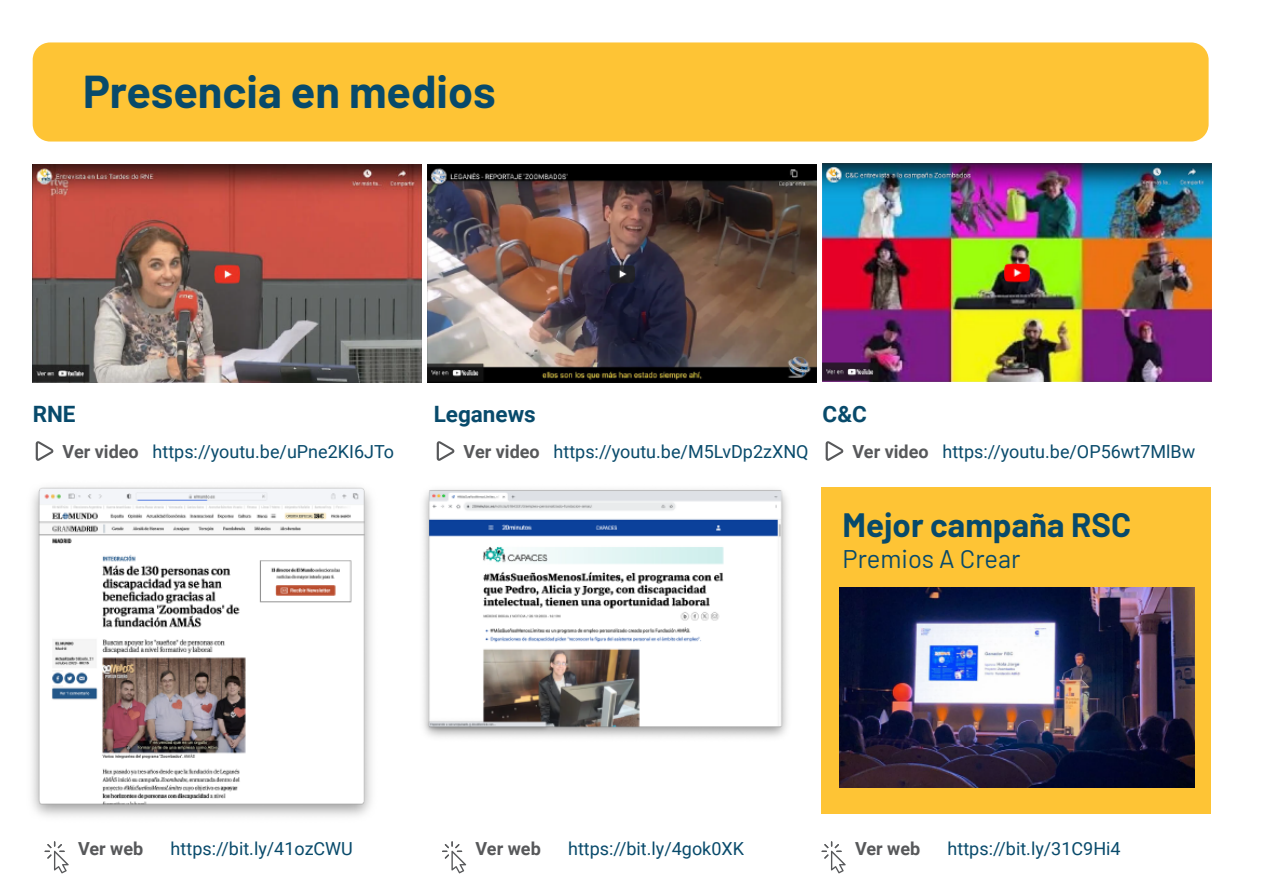
<style>
.page{position:relative;width:1263px;height:893px;background:#fff}
.page>*{position:absolute;margin:0;border:0;box-sizing:border-box;transform-origin:0 0}
.t1{font:700 45px "Barlow";color:#084a6b}
.t2{font:700 33px "Barlow";color:#084a6b}
.t3{font:25.5px "Barlow";color:#084a6b}
.t4{font:700 22.5px "Roboto";color:#084a6b}
.t5{font:18px "Roboto";color:#084a6b}
.t6{font:700 18px "Roboto";color:#57585a}
.s1{font-weight:700;color:#57585a}
</style>
<div class="page">
<img style="left:33px;top:164px;width:388px;height:219px">
<img style="left:428px;top:164px;width:388px;height:219px">
<img style="left:823px;top:164px;width:388px;height:218px">
<div style="left:33px;top:42px;width:1175px;height:100px;background:#fec435;border-radius:17px"></div>
<div style="left:821px;top:487px;width:390px;height:327px;background:#fec435"></div>
<svg style="left:45px;top:841px;width:24px;height:32px"></svg>
<svg style="left:437px;top:441px;width:17px;height:20px"></svg>
<svg style="left:36px;top:441px;width:18px;height:20px"></svg>
<svg style="left:826px;top:441px;width:17px;height:20px"></svg>
<svg style="left:442px;top:841px;width:24px;height:32px"></svg>
<svg style="left:821px;top:841px;width:25px;height:32px"></svg>
<img style="left:423px;top:489px;width:364px;height:248px">
<img style="left:32px;top:487px;width:340px;height:330px">
<img style="left:839px;top:587px;width:355px;height:200px">
<h1 class="t1" style="left:83px;top:58px;width:414px">Presencia en medios</h1>
<p class="t4" style="left:33px;top:399px;width:44px">RNE</p>
<p class="t5" style="left:63px;top:439px;width:333px"><span class="s1">Ver video</span> https://youtu.be/uPne2KI6JTo</p>
<p class="t4" style="left:434px;top:399px;width:104px">Leganews</p>
<p class="t5" style="left:464px;top:439px;width:346px"><span class="s1">Ver video</span> https://youtu.be/M5LvDp2zXNQ</p>
<p class="t4" style="left:823px;top:399px;width:46px">C&amp;C</p>
<p class="t5" style="left:852px;top:439px;width:344px"><span class="s1">Ver video</span> https://youtu.be/OP56wt7MlBw</p>
<h2 class="t2" style="left:843px;top:501px;width:290px">Mejor campaña RSC</h2>
<h3 class="t3" style="left:843px;top:540px;width:179px">Premios A Crear</h3>
<p class="t6" style="left:78px;top:836px;width:67px">Ver web</p>
<p class="t5" style="left:171px;top:836px;width:184px">https://bit.ly/41ozCWU</p>
<p class="t6" style="left:475px;top:836px;width:67px">Ver web</p>
<p class="t5" style="left:568px;top:836px;width:177px">https://bit.ly/4gok0XK</p>
<p class="t6" style="left:855px;top:836px;width:67px">Ver web</p>
<p class="t5" style="left:948px;top:836px;width:175px">https://bit.ly/31C9Hi4</p>
</div>
